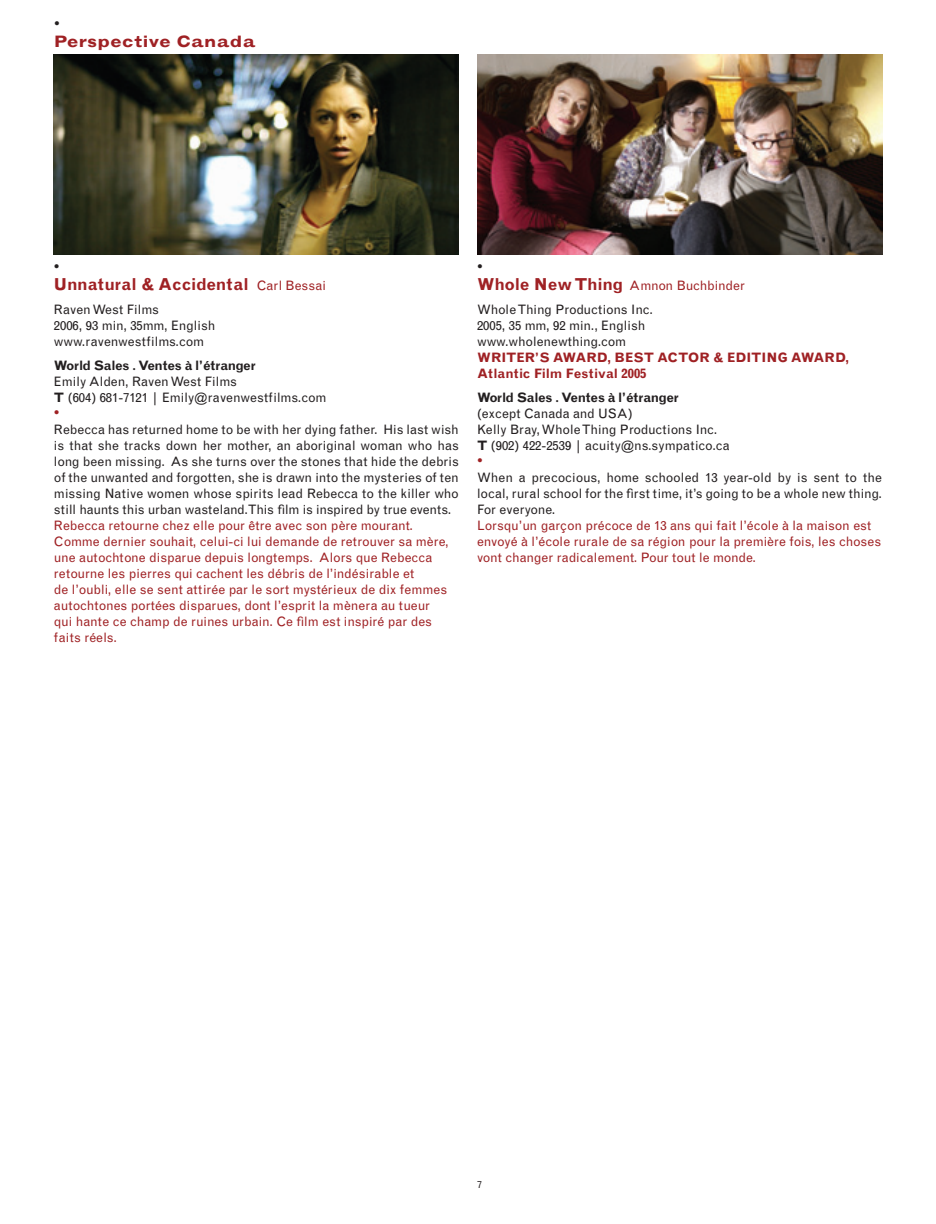
<style>
.page{position:relative;width:936px;height:1224px;background:#fff}
.page>*{position:absolute;margin:0;border:0;box-sizing:border-box;transform-origin:0 0}
.t1{font:700 16.4px/18.4px "Grotesque";color:#9f2124}
.t2{font:700 expanded 16.4px "Grotesque";letter-spacing:.02em;color:#9f2124}
.t3{font:16.4px "Grotesque";color:#231f20}
.t4{font:16.4px "Grotesque";color:#9f2124}
.t5{font:13px/16px "Grotesque";letter-spacing:-.005em;color:#231f20}
.t6{font:13px/16px "Grotesque";color:#9f2124}
.t7{font:700 13px/16px "Grotesque";color:#9f2124}
.t8{font:10px "Grotesque";color:#231f20}
.s1{font-weight:400;color:#231f20}
.s2{font-weight:400;font-size:13px}
.s3{font-weight:700}
.s4{font-family:"Gill Sans";font-weight:700;font-stretch:condensed}
.s5{font-weight:700;font-size:16.4px;color:#9f2124}
.s6{color:#9f2124}
</style>
<div class="page">
<img style="left:54px;top:55px;width:405px;height:200px">
<img style="left:477px;top:55px;width:405px;height:200px">
<p class="t3" style="left:54px;top:17px;width:7px">•</p>
<p class="t2" style="left:54px;top:36px;width:203px">Perspective Canada</p>
<p class="t1" style="left:54px;top:258px;width:274px"><span class="s1">•<br></span>Unnatural &amp; Accidental <span class="s2">Carl Bessai</span></p>
<p class="t5" style="left:54px;top:303px;width:163px">Raven West Films<br>2006, 93 min, 35mm, English www.ravenwestfilms.com</p>
<p class="t5" style="left:54px;top:359px;width:274px"><span class="s3">World Sales</span> <span class="s4">.</span> <span class="s3">Ventes à l’étranger<br></span>Emily Alden, Raven West Films<br><span class="s3">T</span> (604) 681-7121 | Emily@ravenwestfilms.com</p>
<p class="t4" style="left:54px;top:406px;width:7px">•</p>
<p class="t5" style="left:54px;top:423px;width:407px;text-align:justify">Rebecca has returned home to be with her dying father. His last wish is that she tracks down her mother, an aboriginal woman who has long been missing. As she turns over the stones that hide the debris of the unwanted and forgotten, she is drawn into the mysteries of ten missing Native women whose spirits lead Rebecca to the killer who still haunts this urban wasteland.This film is inspired by true events.</p>
<p class="t6" style="left:54px;top:519px;width:396px">Rebecca retourne chez elle pour être avec son père mourant.<br>Comme dernier souhait, celui-ci lui demande de retrouver sa mère, une autochtone disparue depuis longtemps. Alors que Rebecca retourne les pierres qui cachent les débris de l’indésirable et<br>de l’oubli, elle se sent attirée par le sort mystérieux de dix femmes autochtones portées disparues, dont l’esprit la mènera au tueur qui hante ce champ de ruines urbain. Ce film est inspiré par des faits réels.</p>
<p class="t3" style="left:477px;top:260px;width:7px">•</p>
<p class="t5" style="left:477px;top:275px;width:269px;line-height:24px"><span class="s5">Whole New Thing</span> <span class="s6">Amnon Buchbinder<br></span>Whole Thing Productions Inc.</p>
<p class="t5" style="left:477px;top:319px;width:170px">2005, 35 mm, 92 min., English www.wholenewthing.com</p>
<p class="t7" style="left:477px;top:351px;width:374px">WRITER’S AWARD, BEST ACTOR &amp; EDITING AWARD,<br>Atlantic Film Festival 2005</p>
<p class="t5" style="left:477px;top:391px;width:254px"><span class="s3">World Sales</span> <span class="s4">.</span> <span class="s3">Ventes à l’étranger<br></span>(except Canada and USA)<br>Kelly Bray, Whole Thing Productions Inc.<br><span class="s3">T</span> (902) 422-2539 | acuity@ns.sympatico.ca</p>
<p class="t4" style="left:477px;top:454px;width:7px">•</p>
<p class="t5" style="left:477px;top:471px;width:407px;text-align:justify">When a precocious, home schooled 13 year-old by is sent to the local, rural school for the first time, it’s going to be a whole new thing.<br>For everyone.</p>
<p class="t6" style="left:477px;top:519px;width:406px">Lorsqu’un garçon précoce de 13 ans qui fait l’école à la maison est envoyé à l’école rurale de sa région pour la première fois, les choses vont changer radicalement. Pour tout le monde.</p>
<p class="t8" style="left:477px;top:1181px;width:6px">7</p>
</div>
